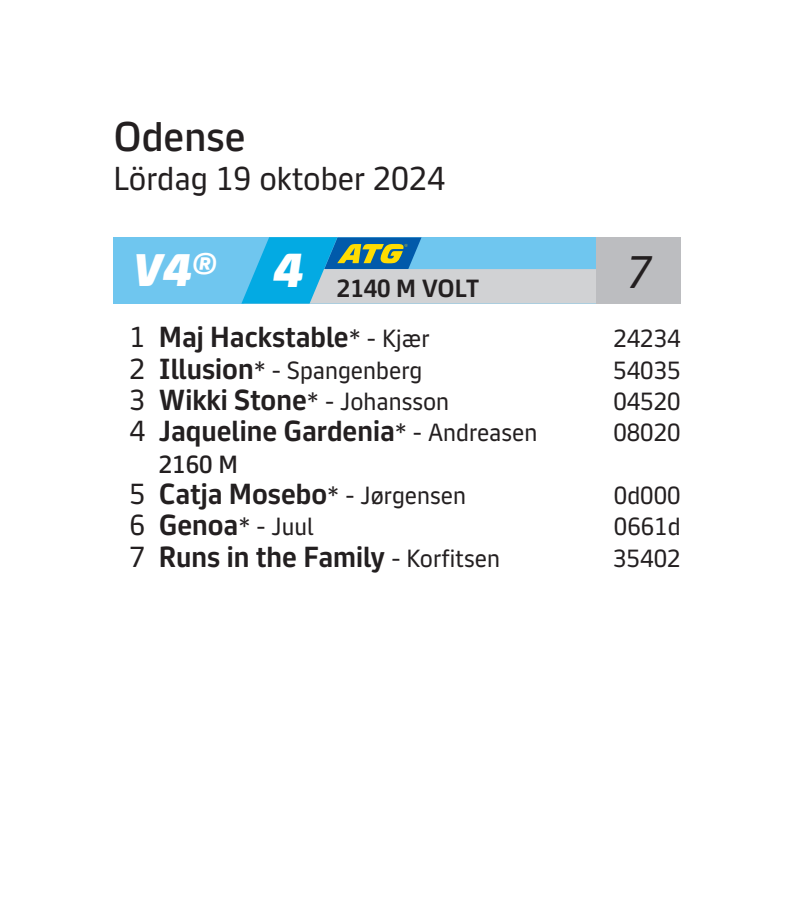
<style>
.page{position:relative;width:794px;height:908px;background:#fff}
.page>*{position:absolute;margin:0;border:0;box-sizing:border-box;transform-origin:0 0}
.t1{font:46px "ATG Rubrik";color:#fff}
.t2{font:44px "ATG Rubrik";color:#fff}
.t3{font:italic 44px "ATG Text";color:#231f20}
.t4{font:500 40px "ATG Text";color:#231f20}
.t5{font:32px "ATG Text";color:#231f20}
.HorseAndRider{font:700 28px "ATG Text";color:#231f20}
.S_REKORD{font:28px "ATG Text";color:#231f20}
.HorseAndRider-2{font:24px "ATG Text";color:#231f20}
.S_REKORD-2{font:24px "ATG Text";color:#231f20}
.t6{font:700 24px "ATG Text";color:#231f20}
.Distance{font:500 24px "ATG Text";color:#231f20}
.s1{font-weight:400;font-size:24px}
.s2{font-weight:700;font-size:28px}
</style>
<div class="page">
<div style="left:595px;top:237px;width:85px;height:66px;background:#bcbdc0"></div>
<svg style="left:113px;top:237px;width:483px;height:66px;background:#79bfdb"></svg>
<p class="t4" style="left:113px;top:113px;width:134px">Odense</p>
<p class="t5" style="left:113px;top:159px;width:333px">Lördag 19 oktober 2024</p>
<p class="t2" style="left:134px;top:244px;width:83px">V4®</p>
<p class="t1" style="left:273px;top:243px;width:32px">4</p>
<p class="t6" style="left:337px;top:274px;width:144px">2140 M VOLT</p>
<p class="t3" style="left:626px;top:246px;width:26px">7</p>
<p class="S_REKORD" style="left:129px;top:320px;width:17px">1</p>
<p class="HorseAndRider" style="left:159px;top:320px;width:272px">Maj Hackstable<span class="s1">* - Kjær</span></p>
<p class="S_REKORD-2" style="left:613px;top:324px;width:69px">24234</p>
<p class="S_REKORD" style="left:129px;top:352px;width:17px">2</p>
<p class="HorseAndRider-2" style="left:159px;top:356px;width:265px"><span class="s2">Illusion</span>* - Spangenberg</p>
<p class="S_REKORD-2" style="left:613px;top:356px;width:69px">54035</p>
<p class="S_REKORD" style="left:129px;top:383px;width:17px">3</p>
<p class="HorseAndRider-2" style="left:159px;top:387px;width:292px"><span class="s2">Wikki Stone</span>* - Johansson</p>
<p class="S_REKORD-2" style="left:613px;top:387px;width:69px">04520</p>
<p class="S_REKORD" style="left:129px;top:414px;width:17px">4</p>
<p class="HorseAndRider" style="left:159px;top:414px;width:380px">Jaqueline Gardenia<span class="s1">* - Andreasen</span></p>
<p class="S_REKORD-2" style="left:613px;top:418px;width:69px">08020</p>
<p class="Distance" style="left:159px;top:449px;width:81px">2160 M</p>
<p class="S_REKORD" style="left:129px;top:477px;width:17px">5</p>
<p class="HorseAndRider" style="left:159px;top:477px;width:309px">Catja Mosebo<span class="s1">* - Jørgensen</span></p>
<p class="S_REKORD-2" style="left:614px;top:481px;width:68px">0d000</p>
<p class="S_REKORD" style="left:129px;top:508px;width:17px">6</p>
<p class="HorseAndRider-2" style="left:159px;top:512px;width:156px"><span class="s2">Genoa</span>* - Juul</p>
<p class="S_REKORD-2" style="left:614px;top:512px;width:68px">0661d</p>
<p class="S_REKORD" style="left:129px;top:540px;width:17px">7</p>
<p class="HorseAndRider" style="left:159px;top:539px;width:343px">Runs in the Family <span class="s1">- Korfitsen</span></p>
<p class="S_REKORD-2" style="left:613px;top:543px;width:69px">35402</p>
</div>
